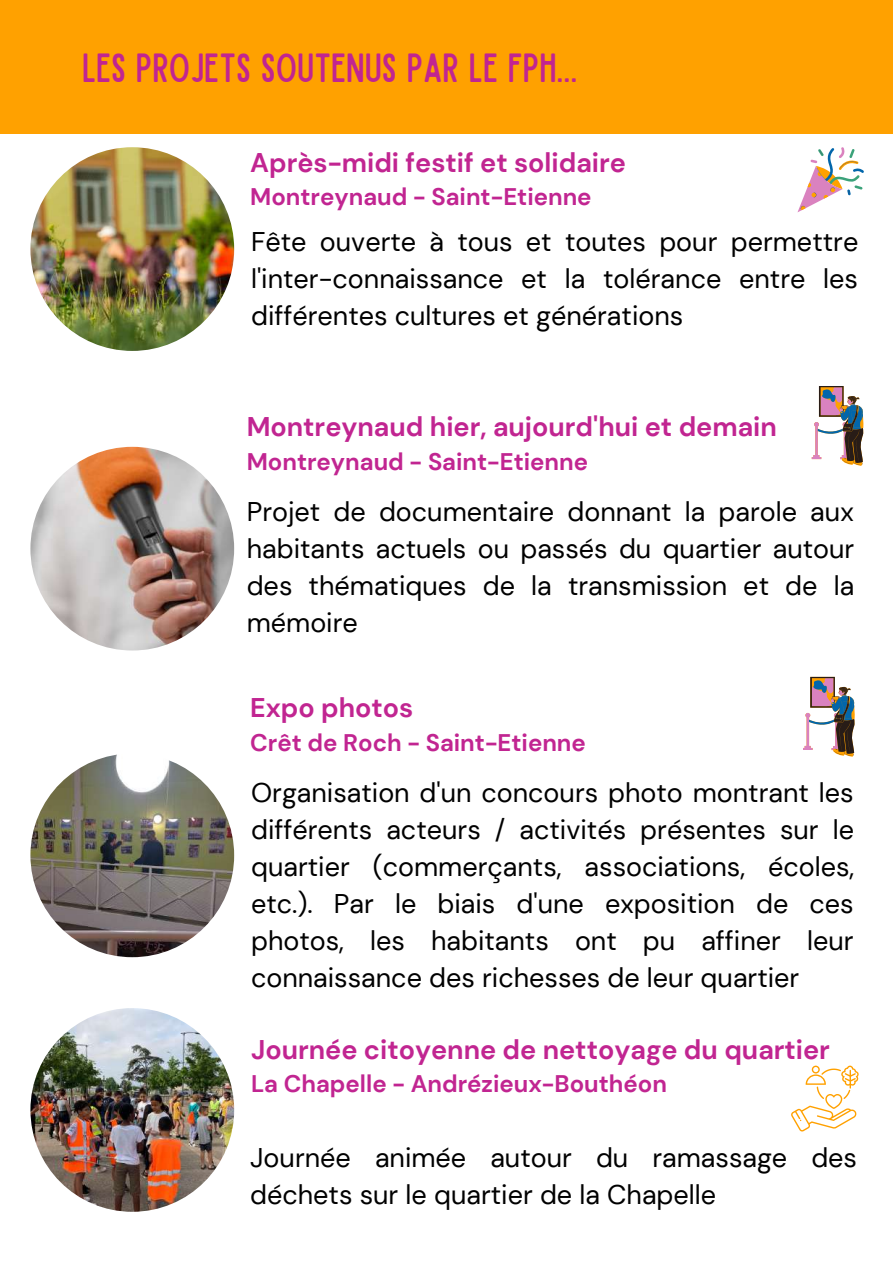
<style>
.page{position:relative;width:893px;height:1264px;background:#fff}
.page>*{position:absolute;margin:0;border:0;box-sizing:border-box;transform-origin:0 0}
.t1{font:32.7px "Sailors Condensed";color:#c12591}
.t2{font:27px/37px "DM Sans";color:#000;text-align:justify}
.t3{font:700 27px "DM Sans";color:#c12591}
.t4{font:700 24px "DM Sans";color:#c12591}
</style>
<div class="page">
<div style="left:0;top:0;width:892px;height:134px;background:#ffa100"></div>
<img style="left:30px;top:147px;width:204px;height:204px;border-radius:50%">
<img style="left:30px;top:447px;width:204px;height:203px;border-radius:50%">
<svg style="left:797px;top:147px;width:66px;height:65px"></svg>
<img style="left:30px;top:753px;width:204px;height:204px;border-radius:50%">
<svg style="left:811px;top:386px;width:52px;height:80px"></svg>
<svg style="left:803px;top:677px;width:51px;height:79px"></svg>
<img style="left:30px;top:1008px;width:204px;height:203px;border-radius:50%">
<svg style="left:791px;top:1065px;width:67px;height:66px"></svg>
<p class="t1" style="left:82px;top:53px;width:497px">LES PROJETS SOUTENUS PAR LE FPH...</p>
<p class="t3" style="left:250px;top:145px;width:377px">Après-midi festif et solidaire</p>
<p class="t4" style="left:250px;top:181px;width:343px">Montreynaud - Saint-Etienne</p>
<p class="t2" style="left:251px;top:223px;width:608px">Fête ouverte à tous et toutes pour permettre l'inter-connaissance et la tolérance entre les différentes cultures et générations</p>
<p class="t3" style="left:247px;top:409px;width:531px">Montreynaud hier, aujourd'hui et demain</p>
<p class="t4" style="left:247px;top:446px;width:343px">Montreynaud - Saint-Etienne</p>
<p class="t2" style="left:247px;top:493px;width:609px">Projet de documentaire donnant la parole aux habitants actuels ou passés du quartier autour des thématiques de la transmission et de la mémoire</p>
<p class="t3" style="left:250px;top:690px;width:165px">Expo photos</p>
<p class="t4" style="left:250px;top:726px;width:337px">Crêt de Roch - Saint-Etienne</p>
<p class="t2" style="left:251px;top:774px;width:604px">Organisation d'un concours photo montrant les différents acteurs / activités présentes sur le quartier (commerçants, associations, écoles, etc.). Par le biais d'une exposition de ces photos, les habitants ont pu affiner leur connaissance des richesses de leur quartier</p>
<p class="t3" style="left:251px;top:1031px;width:580px">Journée citoyenne de nettoyage du quartier</p>
<p class="t4" style="left:251px;top:1068px;width:417px">La Chapelle - Andrézieux-Bouthéon</p>
<p class="t2" style="left:250px;top:1139px;width:608px">Journée animée autour du ramassage des déchets sur le quartier de la Chapelle</p>
</div>
